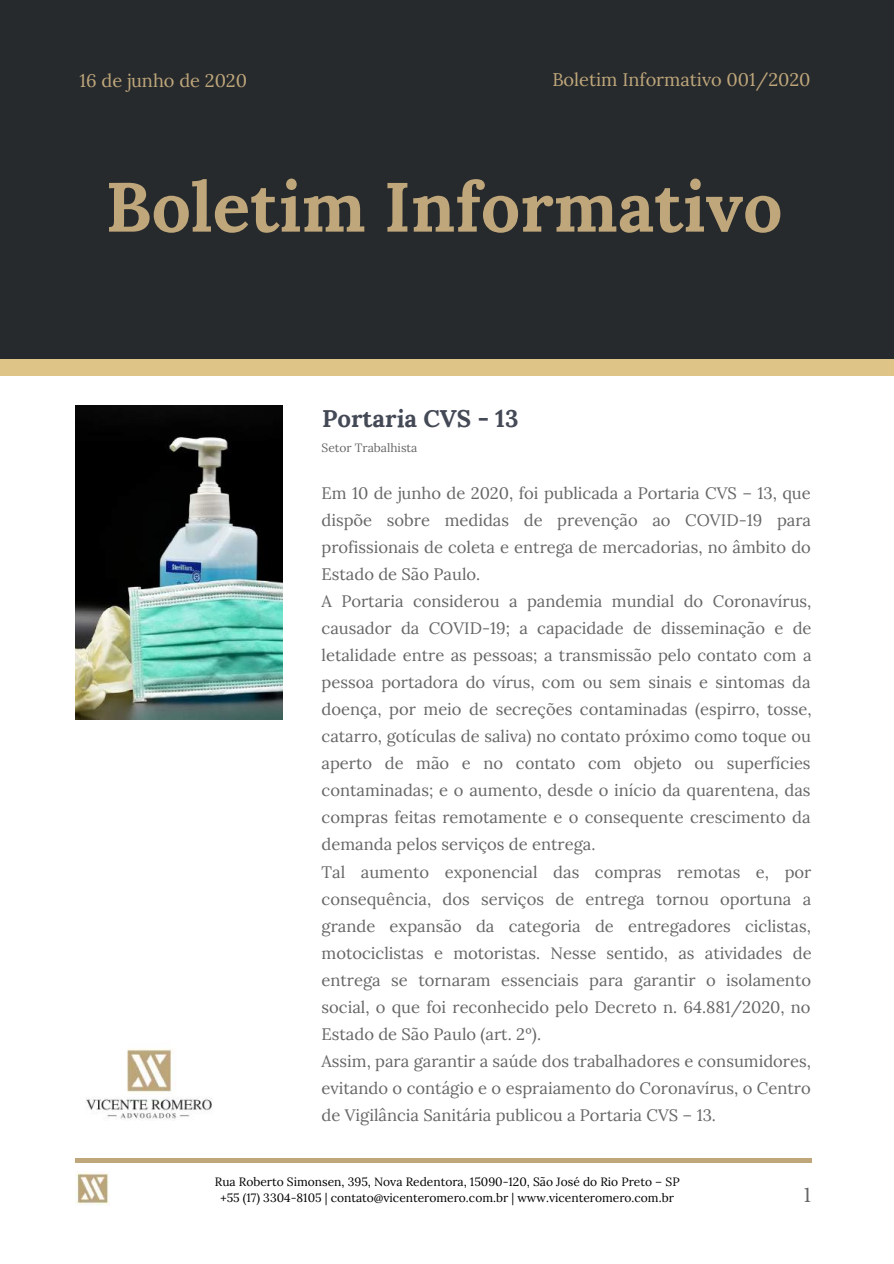
<style>
.page{position:relative;width:894px;height:1264px;background:#fff}
.page>*{position:absolute;margin:0;border:0;box-sizing:border-box;transform-origin:0 0}
.t1{font:700 69.6px "Lora";color:#bfa77b}
.t2{font:700 24px "Lora";color:#444956}
.t3{font:18.15px "Lora";color:#bfa77b}
.t4{font:18.15px "Libre Baskerville";color:#666}
.t5{font:16.5px/27px "Lora";color:#666}
.t6{font:12px/15.8px "Lora";color:#000;text-align:center}
.t7{font:12px "Lora";color:#666}
</style>
<div class="page">
<div style="left:0;top:344px;width:893px;height:31px;background:#dec587"></div>
<div style="left:0;top:0;width:893px;height:359px;background:#272a2d"></div>
<hr style="left:75px;top:1158px;width:737px;height:4px;background:#bfa77b">
<img style="left:75px;top:405px;width:207px;height:314px">
<img style="left:86px;top:1049px;width:126px;height:72px">
<img style="left:75px;top:1172px;width:34px;height:33px">
<p class="t3" style="left:80px;top:69px;width:169px">16 de junho de 2020</p>
<p class="t3" style="left:552px;top:68px;width:260px">Boletim Informativo 001/2020</p>
<h1 class="t1" style="left:105px;top:162px;width:678px">Boletim Informativo</h1>
<h2 class="t2" style="left:322px;top:403px;width:198px">Portaria CVS - 13</h2>
<p class="t7" style="left:321px;top:440px;width:97px">Setor Trabalhista</p>
<p class="t5" style="left:321px;top:479px;width:491px">Em 10 de junho de 2020, foi publicada a Portaria CVS – 13, que dispõe sobre medidas de prevenção ao COVID-19 para profissionais de coleta e entrega de mercadorias, no âmbito do Estado de São Paulo.<br>A Portaria considerou a pandemia mundial do Coronavírus, causador da COVID-19; a capacidade de disseminação e de letalidade entre as pessoas; a transmissão pelo contato com a pessoa portadora do vírus, com ou sem sinais e sintomas da doença, por meio de secreções contaminadas (espirro, tosse, catarro, gotículas de saliva) no contato próximo como toque ou aperto de mão e no contato com objeto ou superfícies contaminadas; e o aumento, desde o início da quarentena, das compras feitas remotamente e o consequente crescimento da demanda pelos serviços de entrega.<br>Tal aumento exponencial das compras remotas e, por consequência, dos serviços de entrega tornou oportuna a grande expansão da categoria de entregadores ciclistas, motociclistas e motoristas. Nesse sentido, as atividades de entrega se tornaram essenciais para garantir o isolamento social, o que foi reconhecido pelo Decreto n. 64.881/2020, no Estado de São Paulo (art. 2º).<br>Assim, para garantir a saúde dos trabalhadores e consumidores, evitando o contágio e o espraiamento do Coronavírus, o Centro de Vigilância Sanitária publicou a Portaria CVS – 13.</p>
<p class="t6" style="left:215px;top:1173px;width:466px">Rua Roberto Simonsen, 395, Nova Redentora, 15090-120, São José do Rio Preto – SP +55 (17) 3304-8105 | contato@vicenteromero.com.br | www.vicenteromero.com.br</p>
<p class="t4" style="left:803px;top:1183px;width:10px">1</p>
</div>
